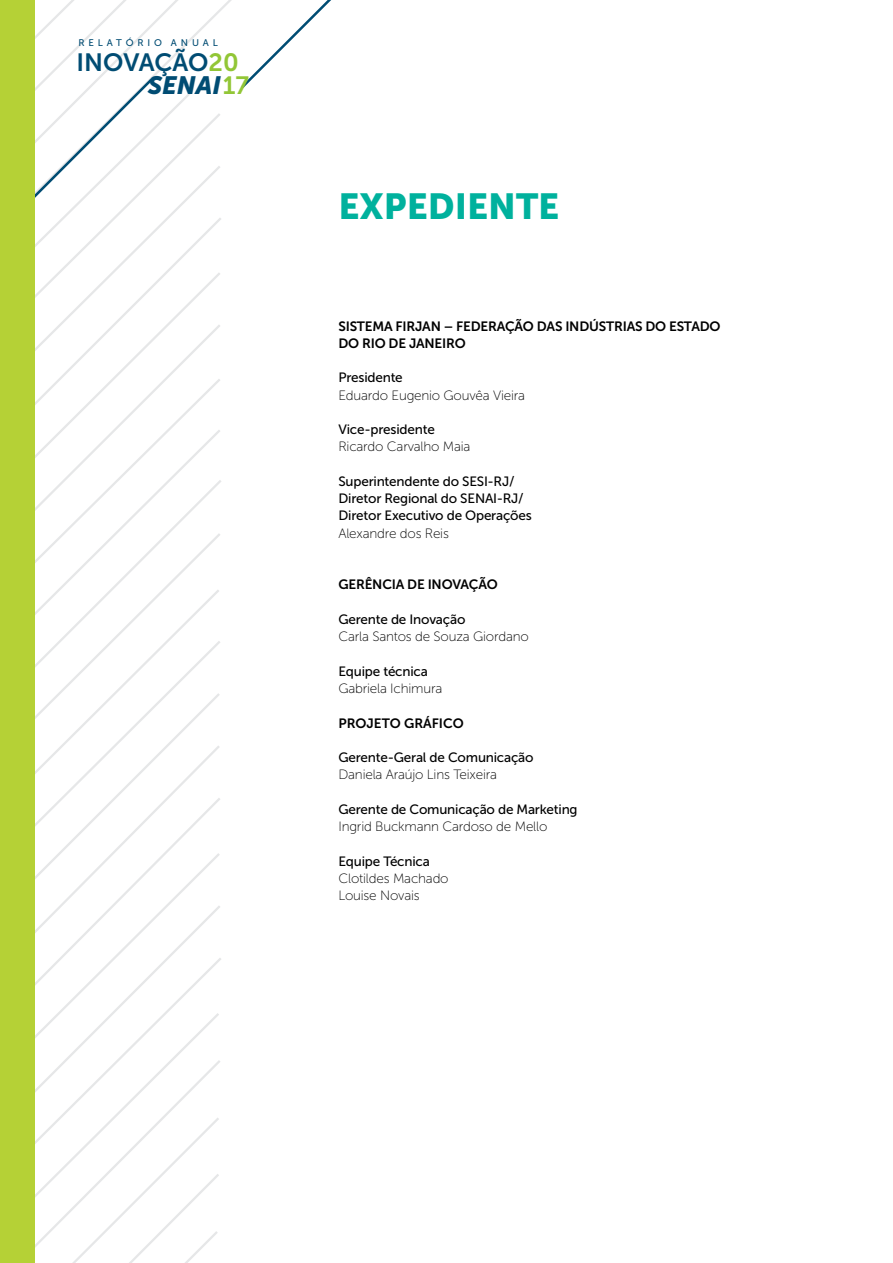
<style>
.page{position:relative;width:893px;height:1263px;background:#fff}
.page>*{position:absolute;margin:0;border:0;box-sizing:border-box;transform-origin:0 0}
.t1{font:36px "Museo Sans 900";color:#00b19d}
.t2{font:24.9px "Museo Sans 700";color:#004c73}
.t3{font:italic 24.9px "Museo Sans 900";color:#004c73}
.t4{font:13.5px/17.2px "Museo Sans 500";letter-spacing:-.015em;color:#000}
.t5{font:13.5px/17.2px "Museo Sans 100";letter-spacing:-.015em;color:#000}
.t6{font:13.5px/17.2px "Museo Sans 700";letter-spacing:-.015em;color:#000}
.t7{font:9.6px "Museo Sans 500";letter-spacing:.4em;color:#004c73}
.s1{color:#92c636}
.s2{font-family:"Museo Sans 700";font-style:normal;color:#92c636}
</style>
<div class="page">
<svg style="left:34px;top:851px;width:186px;height:52px"></svg>
<svg style="left:241px;top:0;width:90px;height:88px"></svg>
<svg style="left:34px;top:0;width:190px;height:846px"></svg>
<svg style="left:34px;top:903px;width:187px;height:360px"></svg>
<div style="left:0;top:0;width:34px;height:1263px;background:#b5d136"></div>
<p class="t7" style="left:78px;top:37px;width:141px">RELATÓRIO ANUAL</p>
<h2 class="t2" style="left:77px;top:49px;width:164px">INOVAÇÃO<span class="s1">20</span></h2>
<h2 class="t3" style="left:148px;top:71px;width:103px">SENAI<span class="s2">17</span></h2>
<h1 class="t1" style="left:338px;top:186px;width:223px">EXPEDIENTE</h1>
<p class="t6" style="left:338px;top:317px;width:384px">SISTEMA FIRJAN – FEDERAÇÃO DAS INDÚSTRIAS DO ESTADO<br>DO RIO DE JANEIRO</p>
<p class="t4" style="left:338px;top:369px;width:66px">Presidente</p>
<p class="t5" style="left:338px;top:387px;width:188px">Eduardo Eugenio Gouvêa Vieira</p>
<p class="t4" style="left:338px;top:421px;width:98px">Vice-presidente</p>
<p class="t5" style="left:338px;top:438px;width:134px">Ricardo Carvalho Maia</p>
<p class="t4" style="left:338px;top:473px;width:195px">Superintendente do SESI-RJ/<br>Diretor Regional do SENAI-RJ/<br>Diretor Executivo de Operações</p>
<p class="t5" style="left:338px;top:525px;width:112px">Alexandre dos Reis</p>
<p class="t6" style="left:338px;top:576px;width:161px">GERÊNCIA DE INOVAÇÃO</p>
<p class="t4" style="left:338px;top:611px;width:128px">Gerente de Inovação</p>
<p class="t5" style="left:338px;top:628px;width:192px">Carla Santos de Souza Giordano</p>
<p class="t4" style="left:338px;top:662px;width:91px">Equipe técnica</p>
<p class="t5" style="left:338px;top:680px;width:105px">Gabriela Ichimura</p>
<p class="t6" style="left:338px;top:714px;width:127px">PROJETO GRÁFICO</p>
<p class="t4" style="left:338px;top:749px;width:197px">Gerente-Geral de Comunicação</p>
<p class="t5" style="left:338px;top:766px;width:160px">Daniela Araújo Lins Teixeira</p>
<p class="t4" style="left:338px;top:800px;width:241px">Gerente de Comunicação de Marketing</p>
<p class="t5" style="left:338px;top:818px;width:210px">Ingrid Buckmann Cardoso de Mello</p>
<p class="t4" style="left:338px;top:852px;width:93px">Equipe Técnica</p>
<p class="t5" style="left:338px;top:870px;width:112px">Clotildes Machado<br>Louise Novais</p>
</div>
